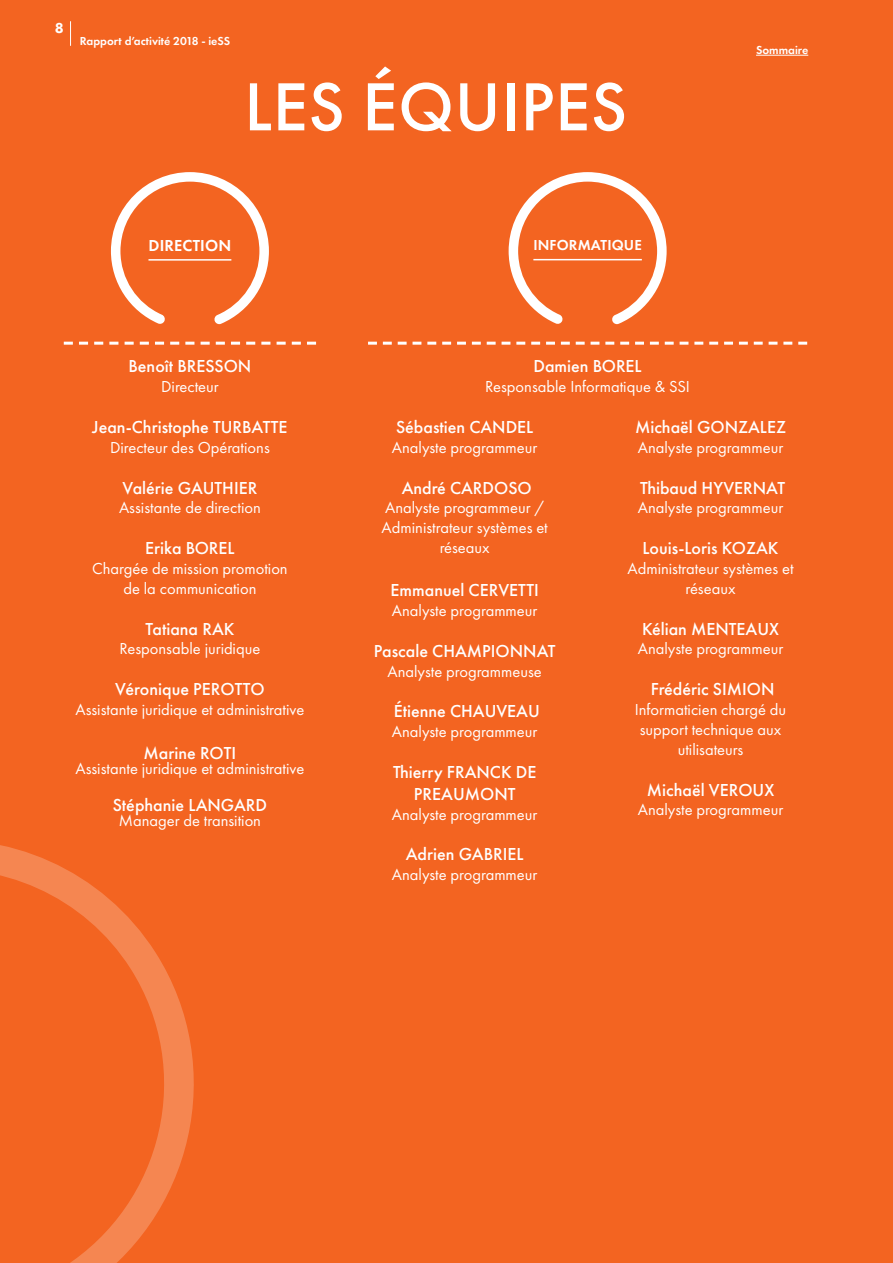
<style>
.page{position:relative;width:893px;height:1263px;background:#f36421}
.page>*{position:absolute;margin:0;border:0;box-sizing:border-box;transform-origin:0 0}
.t1{font:500 70.5px "Futura PT";letter-spacing:.01em;color:#fff}
.t2{font:500 18px/21.6px "Futura PT";color:#fff;text-align:center}
.t3{font:16.5px/19.8px "Futura PT";color:#fff;text-align:center}
.t4{font:600 16.5px "Futura PT";letter-spacing:.01em;color:#fff}
.t5{font:600 15px "Futura PT";letter-spacing:.01em;color:#fff}
.t6{font:800 15px "Futura PT";color:#fff}
.t7{font:600 12px "Futura PT";color:#fff}
</style>
<div class="page">
<svg style="left:0;top:845px;width:194px;height:418px"></svg>
<svg style="left:70px;top:21px;width:1px;height:25px"></svg>
<hr style="left:756px;top:55px;width:52px;height:1px;background:#fff">
<svg style="left:111px;top:172px;width:158px;height:152px"></svg>
<hr style="left:148px;top:259px;width:83px;height:2px;background:#fff">
<svg style="left:509px;top:172px;width:158px;height:152px"></svg>
<hr style="left:533px;top:259px;width:109px;height:1px;background:#fff">
<svg style="left:64px;top:342px;width:252px;height:3px"></svg>
<svg style="left:368px;top:342px;width:439px;height:3px"></svg>
<p class="t6" style="left:55px;top:18px;width:10px">8</p>
<p class="t7" style="left:80px;top:34px;width:152px">Rapport d’activité 2018 - ieSS</p>
<h1 class="t1" style="left:244px;top:64px;width:385px">LES ÉQUIPES</h1>
<p class="t4" style="left:149px;top:235px;width:84px">DIRECTION</p>
<p class="t5" style="left:533px;top:236px;width:110px">INFORMATIQUE</p>
<p class="t7" style="left:756px;top:42px;width:54px">Sommaire</p>
<p class="t2" style="left:128px;top:355px;width:124px">Benoît BRESSON</p>
<p class="t3" style="left:161px;top:376px;width:59px">Directeur</p>
<p class="t2" style="left:92px;top:416px;width:197px">Jean-Christophe TURBATTE</p>
<p class="t3" style="left:110px;top:437px;width:161px">Directeur des Opérations</p>
<p class="t2" style="left:123px;top:477px;width:136px">Valérie GAUTHIER</p>
<p class="t3" style="left:119px;top:498px;width:143px">Assistante de direction</p>
<p class="t2" style="left:145px;top:537px;width:91px">Erika BOREL</p>
<p class="t3" style="left:92px;top:558px;width:197px">Chargée de mission promotion de la communication</p>
<p class="t2" style="left:145px;top:618px;width:90px">Tatiana RAK</p>
<p class="t3" style="left:120px;top:639px;width:142px">Responsable juridique</p>
<p class="t2" style="left:115px;top:678px;width:151px">Véronique PEROTTO</p>
<p class="t3" style="left:75px;top:700px;width:230px">Assistante juridique et administrative</p>
<p class="t2" style="left:144px;top:742px;width:94px">Marine ROTI</p>
<p class="t3" style="left:75px;top:758px;width:230px">Assistante juridique et administrative</p>
<p class="t2" style="left:113px;top:794px;width:156px">Stéphanie LANGARD</p>
<p class="t3" style="left:119px;top:810px;width:144px">Manager de transition</p>
<p class="t2" style="left:533px;top:355px;width:110px">Damien BOREL</p>
<p class="t3" style="left:485px;top:376px;width:206px">Responsable Informatique &amp; SSI</p>
<p class="t2" style="left:396px;top:416px;width:139px">Sébastien CANDEL</p>
<p class="t3" style="left:392px;top:437px;width:147px">Analyste programmeur</p>
<p class="t2" style="left:402px;top:477px;width:132px">André CARDOSO</p>
<p class="t3" style="left:382px;top:498px;width:168px">Analyste programmeur /<br>Administrateur systèmes et réseaux</p>
<p class="t2" style="left:390px;top:579px;width:150px">Emmanuel CERVETTI</p>
<p class="t3" style="left:392px;top:600px;width:147px">Analyste programmeur</p>
<p class="t2" style="left:374px;top:640px;width:183px">Pascale CHAMPIONNAT</p>
<p class="t3" style="left:387px;top:661px;width:156px">Analyste programmeuse</p>
<p class="t2" style="left:394px;top:701px;width:148px">Étienne CHAUVEAU</p>
<p class="t3" style="left:392px;top:722px;width:147px">Analyste programmeur</p>
<p class="t2" style="left:393px;top:761px;width:145px">Thierry FRANCK DE<br>PREAUMONT</p>
<p class="t3" style="left:392px;top:804px;width:147px">Analyste programmeur</p>
<p class="t2" style="left:406px;top:844px;width:119px">Adrien GABRIEL</p>
<p class="t3" style="left:392px;top:865px;width:147px">Analyste programmeur</p>
<p class="t2" style="left:635px;top:416px;width:153px">Michaël GONZALEZ</p>
<p class="t3" style="left:638px;top:437px;width:147px">Analyste programmeur</p>
<p class="t2" style="left:640px;top:477px;width:146px">Thibaud HYVERNAT</p>
<p class="t3" style="left:638px;top:498px;width:147px">Analyste programmeur</p>
<p class="t2" style="left:643px;top:537px;width:137px">Louis-Loris KOZAK</p>
<p class="t3" style="left:627px;top:558px;width:168px">Administrateur systèmes et réseaux</p>
<p class="t2" style="left:642px;top:618px;width:138px">Kélian MENTEAUX</p>
<p class="t3" style="left:638px;top:639px;width:147px">Analyste programmeur</p>
<p class="t2" style="left:651px;top:678px;width:125px">Frédéric SIMION</p>
<p class="t3" style="left:635px;top:700px;width:153px">Informaticien chargé du support technique aux utilisateurs</p>
<p class="t2" style="left:647px;top:779px;width:129px">Michaël VEROUX</p>
<p class="t3" style="left:638px;top:800px;width:147px">Analyste programmeur</p>
</div>
